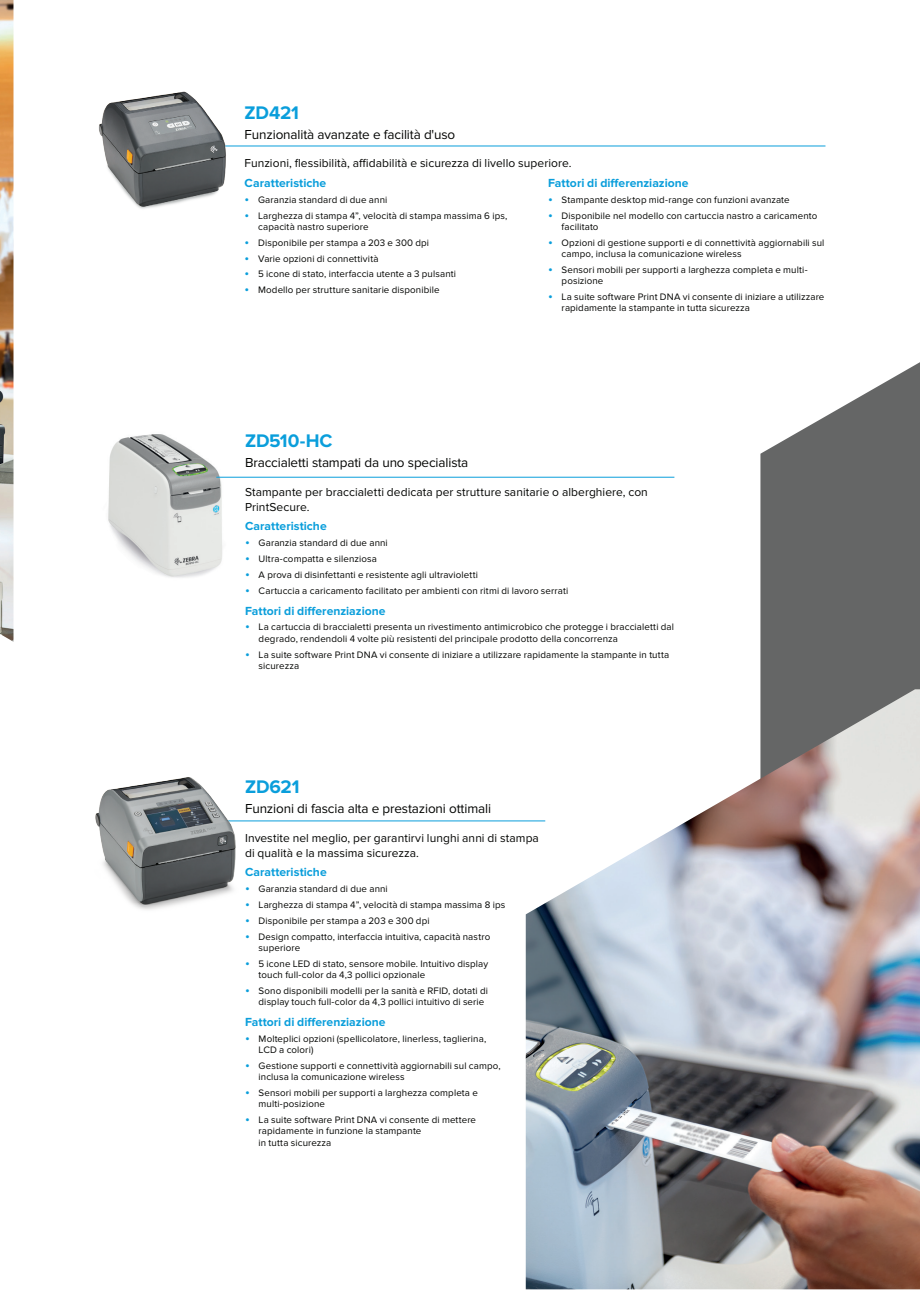
<style>
.page{position:relative;width:920px;height:1290px;background:#fff}
.page>*{position:absolute;margin:0;border:0;box-sizing:border-box;transform-origin:0 0}
.Product_Name{font:700 18.9px "Proxima Nova";letter-spacing:-.01em;color:#0a9edb}
.Product_Subhead{font:13.5px "Proxima Nova";letter-spacing:-.01em;color:#040503}
.Product_Subhead_3{font:700 12.15px "Proxima Nova";color:#0a9edb}
.Product_Bullets_1col{font:700 12.15px "Proxima Nova";color:#0a9edb}
.Product_Body{font:12px/15px "Proxima Nova";letter-spacing:.005em;color:#040503}
.t1{font:9.75px/11.2px "Proxima Nova";letter-spacing:.015em;color:#040503}
.s1{font-size:13.5px;color:#0a9edb}
</style>
<div class="page">
<img style="left:108px;top:434px;width:135px;height:144px">
<hr style="left:225px;top:820px;width:320px;height:1px;background:#0a9edb">
<hr style="left:224px;top:146px;width:601px;height:1px;background:#0a9edb">
<img style="left:99px;top:91px;width:137px;height:118px">
<img style="left:95px;top:777px;width:162px;height:133px">
<hr style="left:216px;top:477px;width:458px;height:1px;background:#0a9edb">
<svg style="left:760px;top:362px;width:160px;height:327px;background:#7b7b7b"></svg>
<img style="left:526px;top:689px;width:394px;height:600px">
<img style="left:0;top:0;width:14px;height:642px">
<p class="Product_Name" style="left:245px;top:101px;width:56px">ZD421</p>
<p class="Product_Subhead" style="left:245px;top:126px;width:212px">Funzionalità avanzate e facilità d'uso</p>
<p class="Product_Body" style="left:245px;top:156px;width:328px">Funzioni, flessibilità, affidabilità e sicurezza di livello superiore.</p>
<p class="Product_Subhead_3" style="left:245px;top:176px;width:83px">Caratteristiche</p>
<p class="t1" style="left:245px;top:194px;width:144px"><span class="s1">•</span> Garanzia standard di due anni</p>
<p class="t1" style="left:258px;top:210px;width:251px;text-indent:-14px"><span class="s1">•</span> Larghezza di stampa 4”, velocità di stampa massima 6 ips, capacità nastro superiore</p>
<p class="t1" style="left:245px;top:237px;width:186px"><span class="s1">•</span> Disponibile per stampa a 203 e 300 dpi</p>
<p class="t1" style="left:245px;top:253px;width:135px"><span class="s1">•</span> Varie opzioni di connettività</p>
<p class="t1" style="left:245px;top:269px;width:213px"><span class="s1">•</span> 5 icone di stato, interfaccia utente a 3 pulsanti</p>
<p class="t1" style="left:245px;top:284px;width:196px"><span class="s1">•</span> Modello per strutture sanitarie disponibile</p>
<p class="Product_Bullets_1col" style="left:548px;top:176px;width:142px">Fattori di differenziazione</p>
<p class="t1" style="left:548px;top:194px;width:243px"><span class="s1">•</span> Stampante desktop mid-range con funzioni avanzate</p>
<p class="t1" style="left:562px;top:210px;width:257px;text-indent:-14px"><span class="s1">•</span> Disponibile nel modello con cartuccia nastro a caricamento facilitato</p>
<p class="t1" style="left:562px;top:237px;width:264px;text-indent:-14px"><span class="s1">•</span> Opzioni di gestione supporti e di connettività aggiornabili sul campo, inclusa la comunicazione wireless</p>
<p class="t1" style="left:562px;top:264px;width:247px;text-indent:-14px"><span class="s1">•</span> Sensori mobili per supporti a larghezza completa e multi&shy;posizione</p>
<p class="t1" style="left:562px;top:291px;width:264px;text-indent:-14px"><span class="s1">•</span> La suite software Print DNA vi consente di iniziare a utilizzare rapidamente la stampante in tutta sicurezza</p>
<p class="Product_Name" style="left:245px;top:430px;width:89px">ZD510-HC</p>
<p class="Product_Subhead" style="left:245px;top:455px;width:225px">Braccialetti stampati da uno specialista</p>
<p class="Product_Body" style="left:245px;top:484px;width:404px">Stampante per braccialetti dedicata per strutture sanitarie o alberghiere, con<br>PrintSecure.</p>
<p class="Product_Subhead_3" style="left:245px;top:519px;width:83px">Caratteristiche</p>
<p class="t1" style="left:245px;top:538px;width:144px"><span class="s1">•</span> Garanzia standard di due anni</p>
<p class="t1" style="left:245px;top:553px;width:133px"><span class="s1">•</span> Ultra-compatta e silenziosa</p>
<p class="t1" style="left:245px;top:569px;width:234px"><span class="s1">•</span> A prova di disinfettanti e resistente agli ultravioletti</p>
<p class="t1" style="left:245px;top:585px;width:325px"><span class="s1">•</span> Cartuccia a caricamento facilitato per ambienti con ritmi di lavoro serrati</p>
<p class="Product_Subhead_3" style="left:245px;top:603px;width:142px">Fattori di differenziazione</p>
<p class="t1" style="left:259px;top:622px;width:417px;text-indent:-14px"><span class="s1">•</span> La cartuccia di braccialetti presenta un rivestimento antimicrobico che protegge i braccialetti dal degrado, rendendoli 4 volte più resistenti del principale prodotto della concorrenza</p>
<p class="t1" style="left:259px;top:649px;width:412px;text-indent:-14px"><span class="s1">•</span> La suite software Print DNA vi consente di iniziare a utilizzare rapidamente la stampante in tutta sicurezza</p>
<p class="Product_Name" style="left:245px;top:776px;width:56px">ZD621</p>
<p class="Product_Subhead" style="left:245px;top:801px;width:247px">Funzioni di fascia alta e prestazioni ottimali</p>
<p class="Product_Body" style="left:245px;top:830px;width:295px">Investite nel meglio, per garantirvi lunghi anni di stampa di qualità e la massima sicurezza.</p>
<p class="Product_Subhead_3" style="left:245px;top:865px;width:83px">Caratteristiche</p>
<p class="t1" style="left:245px;top:883px;width:144px"><span class="s1">•</span> Garanzia standard di due anni</p>
<p class="t1" style="left:245px;top:899px;width:262px"><span class="s1">•</span> Larghezza di stampa 4”, velocità di stampa massima 8 ips</p>
<p class="t1" style="left:245px;top:915px;width:186px"><span class="s1">•</span> Disponibile per stampa a 203 e 300 dpi</p>
<p class="t1" style="left:259px;top:931px;width:233px;text-indent:-14px"><span class="s1">•</span> Design compatto, interfaccia intuitiva, capacità nastro superiore</p>
<p class="t1" style="left:259px;top:958px;width:231px;text-indent:-14px"><span class="s1">•</span> 5 icone LED di stato, sensore mobile. Intuitivo display touch full-color da 4,3 pollici opzionale</p>
<p class="t1" style="left:259px;top:985px;width:231px;text-indent:-14px"><span class="s1">•</span> Sono disponibili modelli per la sanità e RFID, dotati di display touch full-color da 4,3 pollici intuitivo di serie</p>
<p class="Product_Subhead_3" style="left:245px;top:1015px;width:142px">Fattori di differenziazione</p>
<p class="t1" style="left:259px;top:1033px;width:229px;text-indent:-14px"><span class="s1">•</span> Molteplici opzioni (spellicolatore, linerless, taglierina,<br>LCD a colori)</p>
<p class="t1" style="left:259px;top:1060px;width:244px;text-indent:-14px"><span class="s1">•</span> Gestione supporti e connettività aggiornabili sul campo, inclusa la comunicazione wireless</p>
<p class="t1" style="left:259px;top:1087px;width:221px;text-indent:-14px"><span class="s1">•</span> Sensori mobili per supporti a larghezza completa e multi-posizione</p>
<p class="t1" style="left:259px;top:1114px;width:219px;text-indent:-14px"><span class="s1">•</span> La suite software Print DNA vi consente di mettere rapidamente in funzione la stampante<br>in tutta sicurezza</p>
</div>
